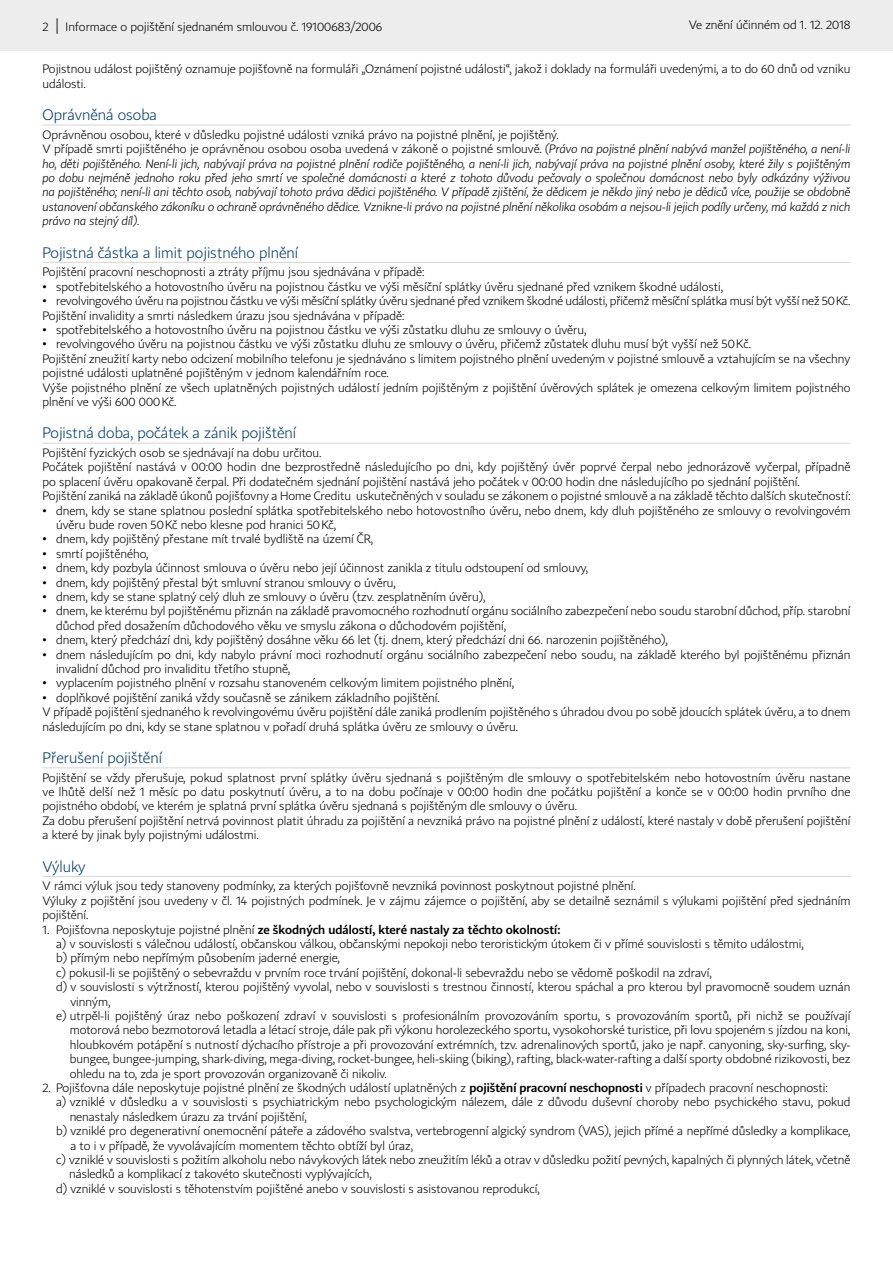
<style>
.page{position:relative;width:893px;height:1263px;background:#fff}
.page>*{position:absolute;margin:0;border:0;box-sizing:border-box;transform-origin:0 0}
.t1{font:15px "CP Light";color:#003c6c}
.t2{font:12px/14.4px "CP Light";color:#000}
.t3{font:italic 12px/14.4px "CP Light";color:#000}
.t4{font:700 12px "CP Light";color:#000}
.s1{font-size:15px}
.s2{font-style:normal}
.s3{font-weight:400}
.s4{font-weight:700}
</style>
<div class="page">
<div style="left:0;top:0;width:893px;height:51px;background:#ededed"></div>
<hr style="left:43px;top:124px;width:807px;height:2px;background:#dadada">
<hr style="left:43px;top:262px;width:807px;height:1px;background:#dadada">
<hr style="left:43px;top:443px;width:807px;height:1px;background:#dadada">
<hr style="left:43px;top:767px;width:807px;height:1px;background:#dadada">
<hr style="left:43px;top:876px;width:807px;height:1px;background:#dadada">
<p class="t2" style="left:43px;top:20px;width:341px">2 <span class="s1">|</span> Informace o pojištění sjednaném smlouvou č. 19100683/2006</p>
<p class="t2" style="left:689px;top:17px;width:163px">Ve znění účinném od 1. 12. 2018</p>
<p class="t2" style="left:43px;top:62px;width:809px">Pojistnou událost pojištěný oznamuje pojišťovně na formuláři „Oznámení pojistné události“, jakož i doklady na formuláři uvedenými, a to do 60 dnů od vzniku události.</p>
<p class="t1" style="left:43px;top:106px;width:116px">Oprávněná osoba</p>
<p class="t3" style="left:43px;top:127px;width:809px"><span class="s2">Oprávněnou osobou, které v důsledku pojistné události vzniká právo na pojistné plnění, je pojištěný.<br>V případě smrti pojištěného je oprávněnou osobou osoba uvedená v zákoně o pojistné smlouvě.</span> (Právo na pojistné plnění nabývá manžel pojištěného, a není-li ho, děti pojištěného. Není-li jich, nabývají práva na pojistné plnění rodiče pojištěného, a není-li jich, nabývají práva na pojistné plnění osoby, které žily s pojištěným po dobu nejméně jednoho roku před jeho smrtí ve společné domácnosti a které z tohoto důvodu pečovaly o společnou domácnost nebo byly odkázány výživou na pojištěného; není-li ani těchto osob, nabývají tohoto práva dědici pojištěného. V případě zjištění, že dědicem je někdo jiný nebo je dědiců více, použije se obdobně ustanovení občanského zákoníku o ochraně oprávněného dědice. Vznikne-li právo na pojistné plnění několika osobám a nejsou-li jejich podíly určeny, má každá z nich právo na stejný díl).</p>
<p class="t1" style="left:43px;top:243px;width:257px">Pojistná částka a limit pojistného plnění</p>
<p class="t2" style="left:43px;top:265px;width:383px">Pojištění pracovní neschopnosti a ztráty příjmu jsou sjednávána v případě:</p>
<p class="t2" style="left:43px;top:279px;width:682px">• spotřebitelského a hotovostního úvěru na pojistnou částku ve výši měsíční splátky úvěru sjednané před vznikem škodné události,</p>
<p class="t2" style="left:43px;top:294px;width:809px">• revolvingového úvěru na pojistnou částku ve výši měsíční splátky úvěru sjednané před vznikem škodné události, přičemž měsíční splátka musí být vyšší než 50Kč.<br>Pojištění invalidity a smrti následkem úrazu jsou sjednávána v případě:</p>
<p class="t2" style="left:43px;top:322px;width:545px">• spotřebitelského a hotovostního úvěru na pojistnou částku ve výši zůstatku dluhu ze smlouvy o úvěru,</p>
<p class="t2" style="left:43px;top:337px;width:809px">• revolvingového úvěru na pojistnou částku ve výši zůstatku dluhu ze smlouvy o úvěru, přičemž zůstatek dluhu musí být vyšší než 50Kč.<br>Pojištění zneužití karty nebo odcizení mobilního telefonu je sjednáváno s limitem pojistného plnění uvedeným v pojistné smlouvě a vztahujícím se na všechny pojistné události uplatněné pojištěným v jednom kalendářním roce.<br>Výše pojistného plnění ze všech uplatněných pojistných událostí jedním pojištěným z pojištění úvěrových splátek je omezena celkovým limitem pojistného plnění ve výši 600 000Kč.</p>
<p class="t1" style="left:43px;top:424px;width:255px">Pojistná doba, počátek a zánik pojištění</p>
<p class="t2" style="left:43px;top:445px;width:809px">Pojištění fyzických osob se sjednávají na dobu určitou.<br>Počátek pojištění nastává v 00:00 hodin dne bezprostředně následujícího po dni, kdy pojištěný úvěr poprvé čerpal nebo jednorázově vyčerpal, případně po splacení úvěru opakovaně čerpal. Při dodatečném sjednání pojištění nastává jeho počátek v 00:00 hodin dne následujícího po sjednání pojištění.<br>Pojištění zaniká na základě úkonů pojišťovny a Home Creditu uskutečněných v souladu se zákonem o pojistné smlouvě a na základě těchto dalších skutečností:</p>
<p class="t2" style="left:56px;top:503px;width:796px;text-indent:-13px">• dnem, kdy se stane splatnou poslední splátka spotřebitelského nebo hotovostního úvěru, nebo dnem, kdy dluh pojištěného ze smlouvy o revolvingovém úvěru bude roven 50Kč nebo klesne pod hranici 50Kč,</p>
<p class="t2" style="left:43px;top:532px;width:332px">• dnem, kdy pojištěný přestane mít trvalé bydliště na území ČR,</p>
<p class="t2" style="left:43px;top:546px;width:107px">• smrtí pojištěného,</p>
<p class="t2" style="left:43px;top:561px;width:547px">• dnem, kdy pozbyla účinnost smlouva o úvěru nebo její účinnost zanikla z titulu odstoupení od smlouvy,</p>
<p class="t2" style="left:43px;top:575px;width:355px">• dnem, kdy pojištěný přestal být smluvní stranou smlouvy o úvěru,</p>
<p class="t2" style="left:43px;top:589px;width:445px">• dnem, kdy se stane splatný celý dluh ze smlouvy o úvěru (tzv. zesplatněním úvěru),</p>
<p class="t2" style="left:56px;top:604px;width:796px;text-indent:-13px">• dnem, ke kterému byl pojištěnému přiznán na základě pravomocného rozhodnutí orgánu sociálního zabezpečení nebo soudu starobní důchod, příp. starobní důchod před dosažením důchodového věku ve smyslu zákona o důchodovém pojištění,</p>
<p class="t2" style="left:43px;top:633px;width:627px">• dnem, který předchází dni, kdy pojištěný dosáhne věku 66 let (tj. dnem, který předchází dni 66. narozenin pojištěného),</p>
<p class="t2" style="left:56px;top:647px;width:796px;text-indent:-13px">• dnem následujícím po dni, kdy nabylo právní moci rozhodnutí orgánu sociálního zabezpečení nebo soudu, na základě kterého byl pojištěnému přiznán invalidní důchod pro invaliditu třetího stupně,</p>
<p class="t2" style="left:43px;top:676px;width:473px">• vyplacením pojistného plnění v rozsahu stanoveném celkovým limitem pojistného plnění,</p>
<p class="t2" style="left:43px;top:690px;width:809px">• doplňkové pojištění zaniká vždy současně se zánikem základního pojištění.<br>V případě pojištění sjednaného k revolvingovému úvěru pojištění dále zaniká prodlením pojištěného s úhradou dvou po sobě jdoucích splátek úvěru, a to dnem následujícím po dni, kdy se stane splatnou v pořadí druhá splátka úvěru ze smlouvy o úvěru.</p>
<p class="t1" style="left:43px;top:749px;width:121px">Přerušení pojištění</p>
<p class="t2" style="left:43px;top:770px;width:809px">Pojištění se vždy přerušuje, pokud splatnost první splátky úvěru sjednaná s pojištěným dle smlouvy o spotřebitelském nebo hotovostním úvěru nastane ve lhůtě delší než 1 měsíc po datu poskytnutí úvěru, a to na dobu počínaje v 00:00 hodin dne počátku pojištění a konče se v 00:00 hodin prvního dne pojistného období, ve kterém je splatná první splátka úvěru sjednaná s pojištěným dle smlouvy o úvěru.<br>Za dobu přerušení pojištění netrvá povinnost platit úhradu za pojištění a nevzniká právo na pojistné plnění z událostí, které nastaly v době přerušení pojištění a které by jinak byly pojistnými událostmi.</p>
<p class="t1" style="left:43px;top:857px;width:45px">Výluky</p>
<p class="t2" style="left:43px;top:879px;width:809px">V rámci výluk jsou tedy stanoveny podmínky, za kterých pojišťovně nevzniká povinnost poskytnout pojistné plnění.<br>Výluky z pojištění jsou uvedeny v čl. 14 pojistných podmínek. Je v zájmu zájemce o pojištění, aby se detailně seznámil s výlukami pojištění před sjednáním pojištění.</p>
<p class="t4" style="left:43px;top:922px;width:519px"><span class="s3">1. Pojišťovna neposkytuje pojistné plnění</span> ze škodných událostí, které nastaly za těchto okolností:</p>
<p class="t2" style="left:56px;top:936px;width:749px">a) v souvislosti s válečnou událostí, občanskou válkou, občanskými nepokoji nebo teroristickým útokem či v přímé souvislosti s těmito událostmi,</p>
<p class="t2" style="left:56px;top:951px;width:285px">b) přímým nebo nepřímým působením jaderné energie,</p>
<p class="t2" style="left:56px;top:965px;width:657px">c) pokusil-li se pojištěný o sebevraždu v prvním roce trvání pojištění, dokonal-li sebevraždu nebo se vědomě poškodil na zdraví,</p>
<p class="t2" style="left:56px;top:979px;width:796px">d) v souvislosti s výtržností, kterou pojištěný vyvolal, nebo v souvislosti s trestnou činností, kterou spáchal a pro kterou byl pravomocně soudem uznán</p>
<p class="t2" style="left:70px;top:994px;width:42px">vinným,</p>
<p class="t2" style="left:56px;top:1008px;width:796px">e) utrpěl-li pojištěný úraz nebo poškození zdraví v souvislosti s profesionálním provozováním sportu, s provozováním sportů, při nichž se používají</p>
<p class="t2" style="left:70px;top:1023px;width:782px">motorová nebo bezmotorová letadla a létací stroje, dále pak při výkonu horolezeckého sportu, vysokohorské turistice, při lovu spojeném s jízdou na koni,</p>
<p class="t2" style="left:70px;top:1037px;width:782px">hloubkovém potápění s nutností dýchacího přístroje a při provozování extrémních, tzv. adrenalinových sportů, jako je např. canyoning, sky-surfing, sky-</p>
<p class="t2" style="left:70px;top:1051px;width:782px">bungee, bungee-jumping, shark-diving, mega-diving, rocket-bungee, heli-skiing (biking), rafting, black-water-rafting a další sporty obdobné rizikovosti, bez</p>
<p class="t2" style="left:70px;top:1066px;width:319px">ohledu na to, zda je sport provozován organizovaně či nikoliv.</p>
<p class="t2" style="left:43px;top:1080px;width:787px">2. Pojišťovna dále neposkytuje pojistné plnění ze škodných událostí uplatněných z <span class="s4">pojištění pracovní neschopnosti</span> v případech pracovní neschopnosti:</p>
<p class="t2" style="left:56px;top:1095px;width:796px">a) vzniklé v důsledku a v souvislosti s psychiatrickým nebo psychologickým nálezem, dále z důvodu duševní choroby nebo psychického stavu, pokud</p>
<p class="t2" style="left:70px;top:1109px;width:239px">nenastaly následkem úrazu za trvání pojištění,</p>
<p class="t2" style="left:56px;top:1123px;width:796px">b) vzniklé pro degenerativní onemocnění páteře a zádového svalstva, vertebrogenní algický syndrom (VAS), jejich přímé a nepřímé důsledky a komplikace,</p>
<p class="t2" style="left:70px;top:1138px;width:344px">a to i v případě, že vyvolávajícím momentem těchto obtíží byl úraz,</p>
<p class="t2" style="left:56px;top:1152px;width:796px">c) vzniklé v souvislosti s požitím alkoholu nebo návykových látek nebo zneužitím léků a otrav v důsledku požití pevných, kapalných či plynných látek, včetně</p>
<p class="t2" style="left:69px;top:1167px;width:304px">následků a komplikací z takovéto skutečnosti vyplývajících,</p>
<p class="t2" style="left:56px;top:1181px;width:485px">d) vzniklé v souvislosti s těhotenstvím pojištěné anebo v souvislosti s asistovanou reprodukcí,</p>
</div>
